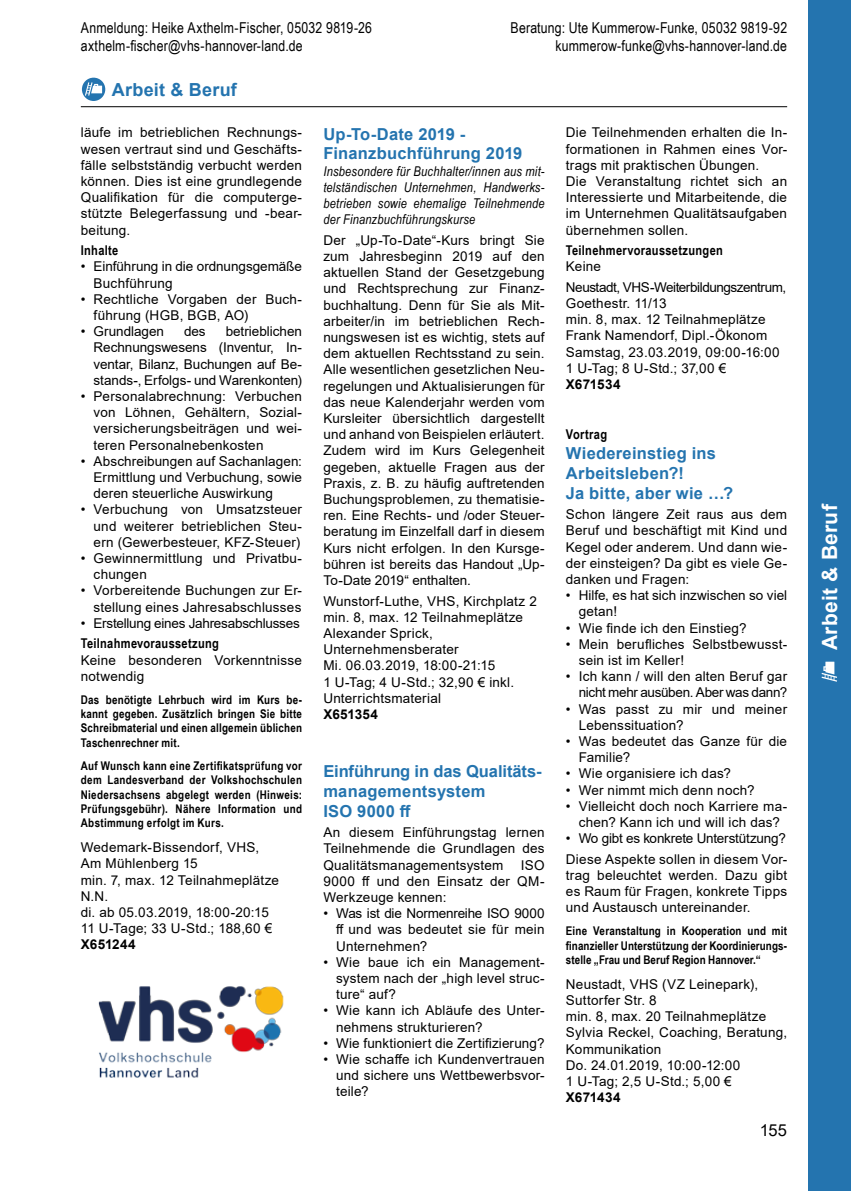
<style>
.page{position:relative;width:851px;height:1191px;background:#fff}
.page>*{position:absolute;margin:0;border:0;box-sizing:border-box;transform-origin:0 0}
.t1{font:700 21px "Arial";letter-spacing:.015em;color:#fff}
.t2{font:700 18px "Arial";letter-spacing:.015em;color:#2474af}
.t3{font:700 16.5px/19.8px "Arial";letter-spacing:.015em;color:#2474af}
.t4{font:16.5px "Arial";color:#000}
.t5{font:15px "Arial Narrow";letter-spacing:.01em;color:#000}
.t6{font:13.5px/16.2px "Arial";letter-spacing:.015em;color:#000}
.t7{font:italic 13.5px/16.2px "Arial Narrow";letter-spacing:.015em;color:#000;text-align:justify}
.t8{font:13.5px/20.4px "Arial";letter-spacing:-.005em;color:#000}
.t9{font:700 13.5px "Arial Narrow";letter-spacing:.02em;color:#000}
.t10{font:13.5px/16.2px "Arial";letter-spacing:-.01em;color:#000;text-align:right}
.t11{font:13.5px/20.4px "Arial";letter-spacing:-.035em;color:#000}
.t12{font:13.5px "Arial";letter-spacing:-.02em;color:#000}
.t13{font:700 13.5px "Arial";letter-spacing:.01em;color:#000}
.t14{font:700 12px/14.4px "Arial Narrow";letter-spacing:.015em;color:#000;text-align:justify}
</style>
<div class="page">
<img style="left:98px;top:986px;width:186px;height:92px">
<hr style="left:81px;top:106px;width:706px;height:1px;background:#000">
<div style="left:808px;top:0;width:42px;height:1191px;background:#2474af"></div>
<svg style="left:821px;top:661px;width:16px;height:20px"></svg>
<div style="left:82px;top:78px;width:23px;height:23px;background:#2474af;border-radius:50%"></div>
<svg style="left:85px;top:82px;width:17px;height:14px"></svg>
<p class="t5" style="left:81px;top:16px;width:293px">Anmeldung: Heike Axthelm-Fischer, 05032 9819-26</p>
<p class="t5" style="left:510px;top:16px;width:278px">Beratung: Ute Kummerow-Funke, 05032 9819-92</p>
<p class="t5" style="left:81px;top:34px;width:223px">axthelm-fischer@vhs-hannover-land.de</p>
<p class="t5" style="left:555px;top:34px;width:233px">kummerow-funke@vhs-hannover-land.de</p>
<h2 class="t2" style="left:112px;top:77px;width:127px">Arbeit &amp; Beruf</h2>
<p class="t6" style="left:81px;top:124px;width:223px;text-align:justify">läufe im betrieblichen Rechnungs&shy;wesen vertraut sind und Geschäfts&shy;fälle selbstständig verbucht werden können. Dies ist eine grundlegende Qualifikation für die computerge&shy;stützte Belegerfassung und -bear&shy;beitung.</p>
<p class="t9" style="left:81px;top:240px;width:39px">Inhalte</p>
<p class="t6" style="left:94px;top:258px;width:210px;text-indent:-13px">• Einführung in die ordnungsgemäße<br>Buchführung</p>
<p class="t6" style="left:94px;top:291px;width:210px;text-indent:-13px">• Rechtliche Vorgaben der Buch&shy;führung (HGB, BGB, AO)</p>
<p class="t8" style="left:81px;top:321px;width:85px">• Grundlagen</p>
<p class="t6" style="left:184px;top:323px;width:23px">des</p>
<p class="t6" style="left:94px;top:323px;width:210px;text-align:justify;text-indent:132px">betrieblichen Rechnungswesens (Inventur, In&shy;ventar, Bilanz, Buchungen auf Be&shy;stands-, Erfolgs- und Warenkonten)</p>
<p class="t6" style="left:94px;top:388px;width:210px;text-align:justify;text-indent:-13px">• Personalabrechnung: Verbuchen von Löhnen, Gehältern, Sozial&shy;versicherungsbeiträgen und wei&shy;teren Personalnebenkosten</p>
<p class="t6" style="left:94px;top:453px;width:210px;text-align:justify;text-indent:-13px">• Abschreibungen auf Sachanlagen:<br>Ermittlung und Verbuchung, sowie deren steuerliche Auswirkung</p>
<p class="t6" style="left:94px;top:501px;width:210px;text-align:justify;text-indent:-13px">• Verbuchung von Umsatzsteuer und weiterer betrieblichen Steu&shy;ern (Gewerbesteuer, KFZ-Steuer)</p>
<p class="t6" style="left:94px;top:550px;width:210px;text-indent:-13px">• Gewinnermittlung und Privatbu&shy;chungen</p>
<p class="t6" style="left:81px;top:582px;width:223px;text-align:right">• Vorbereitende Buchungen zur Er&shy;stellung eines Jahresabschlusses</p>
<p class="t12" style="left:81px;top:614px;width:220px">• Erstellung eines Jahresabschlusses</p>
<p class="t9" style="left:81px;top:633px;width:139px">Teilnahmevoraussetzung</p>
<p class="t6" style="left:81px;top:651px;width:223px">Keine besonderen Vorkenntnisse notwendig</p>
<p class="t14" style="left:81px;top:691px;width:223px">Das benötigte Lehrbuch wird im Kurs be&shy;kannt gegeben. Zusätzlich bringen Sie bitte Schreibmaterial und einen allgemein üblichen Taschenrechner mit.</p>
<p class="t14" style="left:81px;top:757px;width:223px">Auf Wunsch kann eine Zertifikatsprüfung vor dem Landesverband der Volkshochschulen Niedersachsens abgelegt werden (Hinweis:<br>Prüfungsgebühr). Nähere Information und Abstimmung erfolgt im Kurs.</p>
<p class="t6" style="left:81px;top:839px;width:200px">Wedemark-Bissendorf, VHS,<br>Am Mühlenberg 15<br>min. 7, max. 12 Teilnahmeplätze<br>N.N.<br>di. ab 05.03.2019, 18:00-20:15<br>11 U-Tage; 33 U-Std.; 188,60 €</p>
<p class="t13" style="left:81px;top:935px;width:56px">X651244</p>
<p class="t3" style="left:323px;top:124px;width:200px">Up-To-Date 2019 -<br>Finanzbuchführung 2019</p>
<p class="t7" style="left:323px;top:162px;width:223px">Insbesondere für Buchhalter/innen aus mit&shy;telständischen Unternehmen, Handwerks&shy;betrieben sowie ehemalige Teilnehmende der Finanzbuchführungskurse</p>
<p class="t6" style="left:323px;top:232px;width:223px;text-align:justify">Der „Up-To-Date“-Kurs bringt Sie zum Jahresbeginn 2019 auf den aktuellen Stand der Gesetzgebung und Rechtsprechung zur Finanz&shy;buchhaltung. Denn für Sie als Mit&shy;arbeiter/in im betrieblichen Rech&shy;nungswesen ist es wichtig, stets auf dem aktuellen Rechtsstand zu sein.<br>Alle wesentlichen gesetzlichen Neu&shy;regelungen und Aktualisierungen für das neue Kalenderjahr werden vom Kursleiter übersichtlich dargestellt und anhand von Beispielen erläutert.<br>Zudem wird im Kurs Gelegenheit gegeben, aktuelle Fragen aus der Praxis, z. B. zu häufig auftretenden Buchungsproblemen, zu thematisie&shy;ren. Eine Rechts- und /oder Steuer&shy;beratung im Einzelfall darf in diesem Kurs nicht erfolgen. In den Kursge&shy;bühren ist bereits das Handout „Up-To-Date 2019“ enthalten.</p>
<p class="t6" style="left:323px;top:592px;width:215px">Wunstorf-Luthe, VHS, Kirchplatz 2 min. 8, max. 12 Teilnahmeplätze<br>Alexander Sprick,<br>Unternehmensberater<br>Mi. 06.03.2019, 18:00-21:15<br>1 U-Tag; 4 U-Std.; 32,90 € inkl.<br>Unterrichtsmaterial</p>
<p class="t13" style="left:323px;top:704px;width:56px">X651354</p>
<p class="t3" style="left:323px;top:761px;width:220px">Einführung in das Qualitäts&shy;managementsystem<br>ISO 9000 ff</p>
<p class="t6" style="left:323px;top:824px;width:223px;text-align:justify">An diesem Einführungstag lernen Teilnehmende die Grundlagen des Qualitätsmanagementsystem</p>
<p class="t6" style="left:323px;top:856px;width:223px;text-align:justify;text-indent:197px">ISO 9000 ff und den Einsatz der QM-Werkzeuge kennen:</p>
<p class="t6" style="left:336px;top:905px;width:210px;text-align:justify;text-indent:-13px">• Was ist die Normenreihe ISO 9000 ff und was bedeutet sie für mein Unternehmen?</p>
<p class="t6" style="left:336px;top:953px;width:210px;text-align:justify;text-indent:-13px">• Wie baue ich ein Management&shy;system nach der „high level struc&shy;ture“ auf?</p>
<p class="t6" style="left:336px;top:1002px;width:210px;text-indent:-13px">• Wie kann ich Abläufe des Unter&shy;nehmens strukturieren?</p>
<p class="t6" style="left:323px;top:1034px;width:223px">• Wie funktioniert die Zertifizierung?</p>
<p class="t6" style="left:336px;top:1051px;width:210px;text-align:justify;text-indent:-13px">• Wie schaffe ich Kundenvertrauen und sichere uns Wettbewerbsvor&shy;teile?</p>
<p class="t6" style="left:566px;top:124px;width:223px">Die Teilnehmenden erhalten die In&shy;formationen in Rahmen eines Vor&shy;trags mit praktischen Übungen.<br>Die Veranstaltung richtet sich an<br>Interessierte und Mitarbeitende, die im Unternehmen Qualitätsaufgaben übernehmen sollen.</p>
<p class="t9" style="left:566px;top:240px;width:158px">Teilnehmervoraussetzungen</p>
<p class="t11" style="left:566px;top:256px;width:222px">Keine<br>Neustadt, VHS-Weiterbildungszentrum,</p>
<p class="t6" style="left:566px;top:295px;width:215px">Goethestr. 11/13<br>min. 8, max. 12 Teilnahmeplätze<br>Frank Namendorf, Dipl.-Ökonom<br>Samstag, 23.03.2019, 09:00-16:00<br>1 U-Tag; 8 U-Std.; 37,00 €</p>
<p class="t13" style="left:566px;top:375px;width:56px">X671534</p>
<p class="t9" style="left:566px;top:424px;width:43px">Vortrag</p>
<p class="t3" style="left:566px;top:443px;width:169px">Wiedereinstieg ins<br>Arbeitsleben?!<br>Ja bitte, aber wie …?</p>
<p class="t6" style="left:566px;top:506px;width:223px;text-align:justify">Schon längere Zeit raus aus dem Beruf und beschäftigt mit Kind und Kegel oder anderem. Und dann wie&shy;der einsteigen? Da gibt es viele Ge&shy;danken und Fragen:</p>
<p class="t6" style="left:578px;top:587px;width:210px;text-indent:-13px">• Hilfe, es hat sich inzwischen so viel getan!</p>
<p class="t6" style="left:566px;top:619px;width:182px">• Wie finde ich den Einstieg?</p>
<p class="t6" style="left:578px;top:636px;width:210px;text-indent:-13px">• Mein berufliches Selbstbewusst&shy;sein ist im Keller!</p>
<p class="t10" style="left:566px;top:668px;width:223px">• Ich kann / will den alten Beruf gar nicht mehr ausüben. Aber was dann?</p>
<p class="t6" style="left:578px;top:700px;width:210px;text-indent:-13px">• Was passt zu mir und meiner<br>Lebenssituation?</p>
<p class="t6" style="left:578px;top:733px;width:210px;text-indent:-13px">• Was bedeutet das Ganze für die<br>Familie?</p>
<p class="t6" style="left:566px;top:765px;width:167px">• Wie organisiere ich das?</p>
<p class="t6" style="left:566px;top:781px;width:190px">• Wer nimmt mich denn noch?</p>
<p class="t6" style="left:566px;top:798px;width:223px;text-align:center">• Vielleicht doch noch Karriere ma&shy;chen? Kann ich und will ich das?</p>
<p class="t8" style="left:566px;top:828px;width:223px">• Wo gibt es konkrete Unterstützung?<br>Diese Aspekte sollen in diesem Vor-</p>
<p class="t6" style="left:566px;top:867px;width:223px;text-align:justify">trag beleuchtet werden. Dazu gibt es Raum für Fragen, konkrete Tipps und Austausch untereinander.</p>
<p class="t14" style="left:566px;top:923px;width:223px">Eine Veranstaltung in Kooperation und mit finanzieller Unterstützung der Koordinierungs&shy;stelle „Frau und Beruf Region Hannover.“</p>
<p class="t6" style="left:566px;top:975px;width:223px">Neustadt, VHS (VZ Leinepark),<br>Suttorfer Str. 8<br>min. 8, max. 20 Teilnahmeplätze<br>Sylvia Reckel, Coaching, Beratung,<br>Kommunikation<br>Do. 24.01.2019, 10:00-12:00<br>1 U-Tag; 2,5 U-Std.; 5,00 €</p>
<p class="t13" style="left:566px;top:1088px;width:56px">X671434</p>
<p class="t4" style="left:759px;top:1118px;width:29px">155</p>
<h1 class="t1" style="left:814px;top:650px;width:148px;rotate:-90deg">Arbeit &amp; Beruf</h1>
</div>
